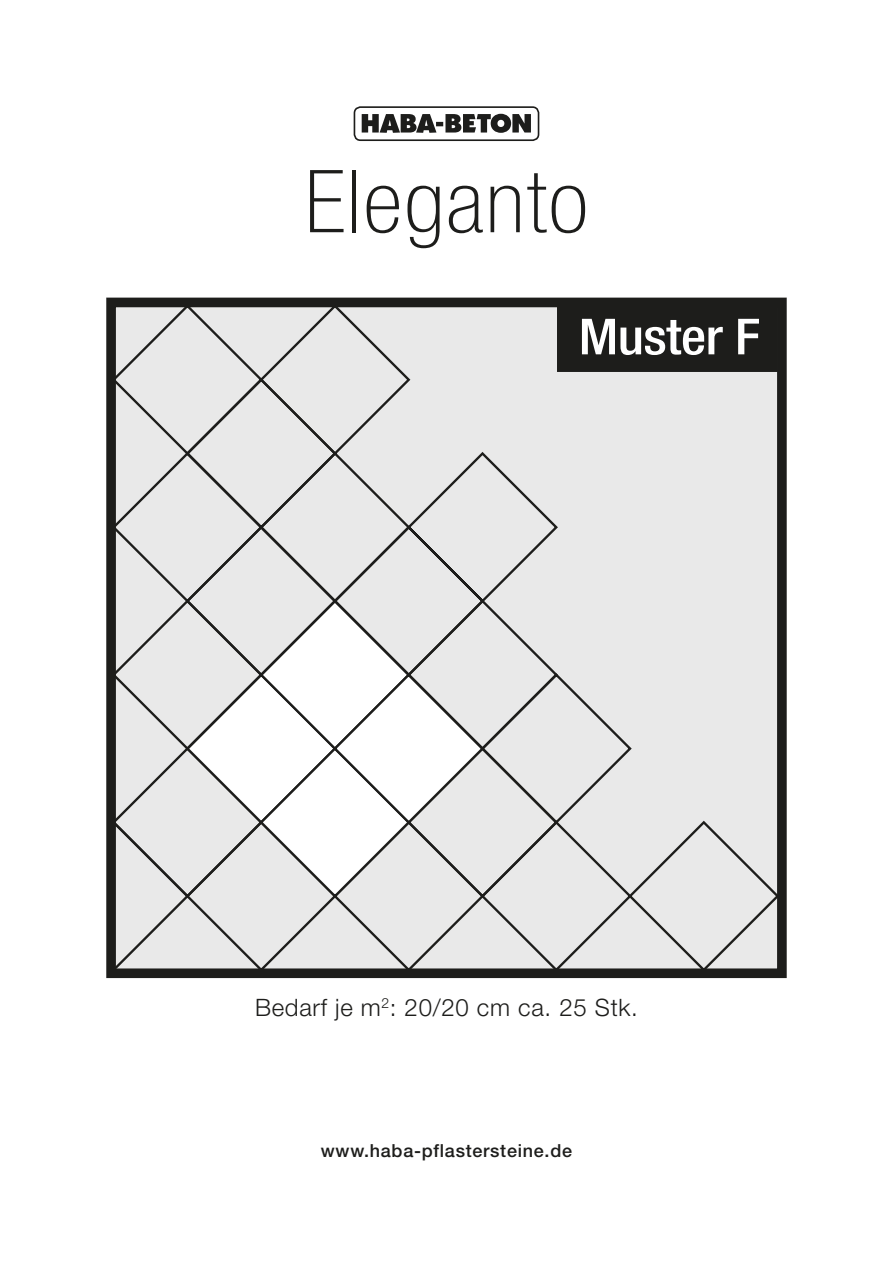
<style>
.page{position:relative;width:893px;height:1263px;background:#fff}
.page>*{position:absolute;margin:0;border:0;box-sizing:border-box;transform-origin:0 0}
.Headline_klein{font:100 condensed 87px "Helvetica Neue LT Pro";letter-spacing:.02em;color:#1d1d1b;scale:1.1 1}
.Muster{font:500 condensed 49.8px "Helvetica Neue LT Pro";letter-spacing:-.01em;color:#fff;scale:1.1 1}
.Fliestext_klein{font:300 24px "Helvetica Neue LT Pro";letter-spacing:.03em;color:#1d1d1b}
.t1{font:500 18px "Helvetica Neue LT Pro";letter-spacing:.04em;color:#1d1d1b}
</style>
<div class="page">
<div style="left:106px;top:298px;width:681px;height:680px;border:10px solid #1d1d1b"></div>
<div style="left:560px;top:303px;width:221px;height:670px;background:#e9e9e9"></div>
<svg style="left:109px;top:303px;width:451px;height:670px;background:#e2e2e1"></svg>
<div style="left:557px;top:300px;width:221px;height:72px;background:#1d1d1b"></div>
<div style="left:354px;top:106px;width:185px;height:35px;border:2px solid #1d1d1b;border-radius:6px"></div>
<svg style="left:362px;top:114px;width:169px;height:19px"></svg>
<p class="Headline_klein" style="left:304px;top:154px;width:260px">Eleganto</p>
<p class="Muster" style="left:579px;top:307px;width:167px">Muster F</p>
<p class="Fliestext_klein" style="left:255px;top:993px;width:384px">Bedarf je m<sup>2</sup>: 20/20 cm ca. 25 Stk.</p>
<p class="t1" style="left:321px;top:1139px;width:253px">www.haba-pflastersteine.de</p>
</div>
